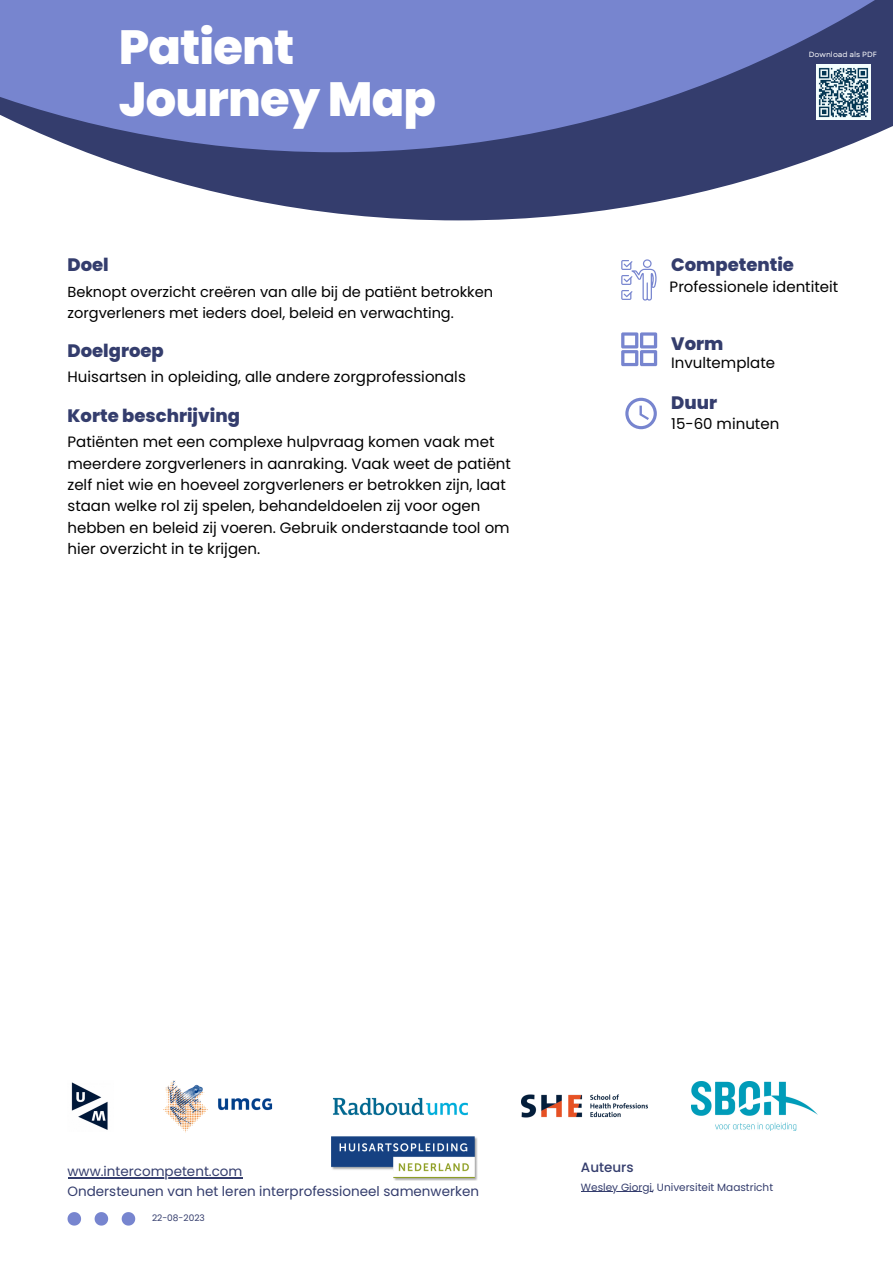
<style>
.page{position:relative;width:893px;height:1264px;background:#fff}
.page>*{position:absolute;margin:0;border:0;box-sizing:border-box;transform-origin:0 0}
.t1{font:800 48px "Poppins";letter-spacing:-.02em;color:#fff}
.t2{font:800 18px "Poppins";color:#343d6d}
.t3{font:15px/21.3px "Poppins";color:#000}
.t4{font:14.55px/21.3px "Poppins";color:#000}
.t5{font:13.5px "Poppins";color:#343d6d}
.t6{font:500 13.5px "Poppins";color:#343d6d}
.t7{font:10.5px "Poppins";color:#343d6d}
.t8{font:9px "Poppins";color:#343d6d}
.t9{font:7.5px "Garet";color:#fff}
</style>
<div class="page">
<svg style="left:86px;top:152px;width:745px;height:68px;fill:#343d6d"></svg>
<svg style="left:0;top:0;width:892px;height:152px;background:#6a76b9"></svg>
<img style="left:816px;top:64px;width:54px;height:2px">
<img style="left:816px;top:66px;width:54px;height:54px">
<svg style="left:68px;top:1212px;width:67px;height:13px"></svg>
<hr style="left:68px;top:1176px;width:174px;height:1px;background:#343d6d">
<img style="left:691px;top:1081px;width:126px;height:49px">
<img style="left:71px;top:1082px;width:37px;height:48px">
<img style="left:163px;top:1080px;width:110px;height:53px">
<img style="left:333px;top:1097px;width:135px;height:19px">
<img style="left:521px;top:1094px;width:126px;height:24px">
<hr style="left:581px;top:1191px;width:71px;height:1px;background:#343d6d">
<svg style="left:621px;top:259px;width:36px;height:41px"></svg>
<svg style="left:625px;top:398px;width:31px;height:31px"></svg>
<svg style="left:621px;top:332px;width:36px;height:34px"></svg>
<img style="left:332px;top:1136px;width:145px;height:44px">
<p class="t1" style="left:119px;top:13px;width:177px">Patient</p>
<p class="t1" style="left:119px;top:65px;width:319px">Journey Map</p>
<p class="t2" style="left:68px;top:252px;width:43px">Doel</p>
<p class="t4" style="left:68px;top:281px;width:427px">Beknopt overzicht creëren van alle bij de patiënt betrokken zorgverleners met ieders doel, beleid en verwachting.</p>
<p class="t2" style="left:68px;top:338px;width:98px">Doelgroep</p>
<p class="t3" style="left:68px;top:366px;width:400px">Huisartsen in opleiding, alle andere zorgprofessionals</p>
<p class="t2" style="left:68px;top:403px;width:174px">Korte beschrijving</p>
<p class="t3" style="left:68px;top:431px;width:445px">Patiënten met een complexe hulpvraag komen vaak met meerdere zorgverleners in aanraking. Vaak weet de patiënt zelf niet wie en hoeveel zorgverleners er betrokken zijn, laat staan welke rol zij spelen, behandeldoelen zij voor ogen hebben en beleid zij voeren. Gebruik onderstaande tool om hier overzicht in te krijgen.</p>
<p class="t9" style="left:808px;top:49px;width:69px">Download als PDF</p>
<p class="t2" style="left:671px;top:252px;width:124px">Competentie</p>
<p class="t3" style="left:669px;top:276px;width:170px">Professionele identiteit</p>
<p class="t2" style="left:671px;top:331px;width:54px">Vorm</p>
<p class="t3" style="left:671px;top:352px;width:105px">Invultemplate</p>
<p class="t2" style="left:671px;top:390px;width:47px">Duur</p>
<p class="t3" style="left:671px;top:413px;width:110px">15-60 minuten</p>
<p class="t5" style="left:68px;top:1161px;width:176px">www.intercompetent.com</p>
<p class="t5" style="left:68px;top:1181px;width:413px">Ondersteunen van het leren interprofessioneel samenwerken</p>
<p class="t8" style="left:152px;top:1211px;width:54px">22-08-2023</p>
<p class="t6" style="left:581px;top:1157px;width:54px">Auteurs</p>
<p class="t7" style="left:581px;top:1179px;width:194px">Wesley Giorgi, Universiteit Maastricht</p>
</div>
